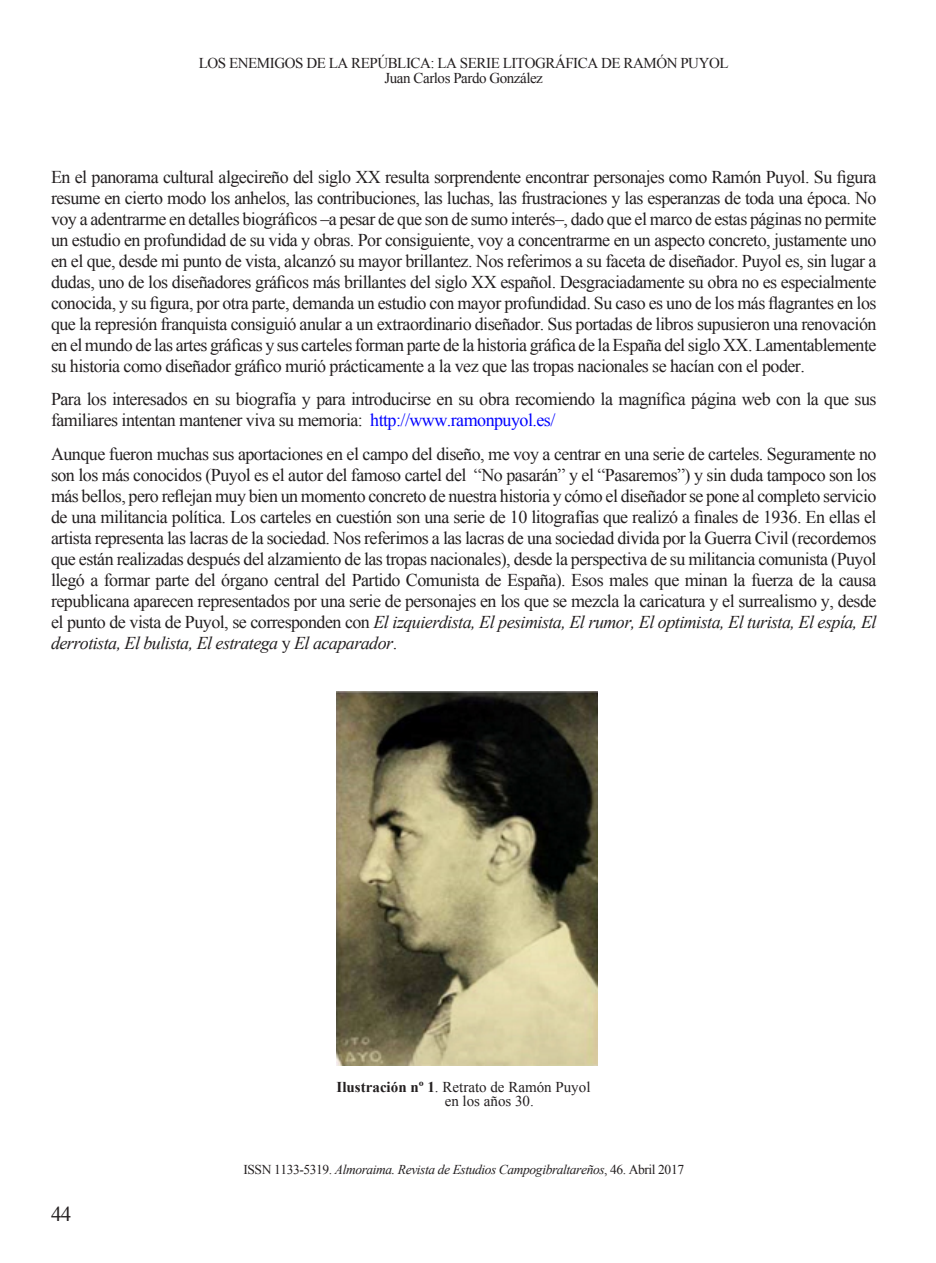
<style>
.page{position:relative;width:936px;height:1263px;background:#fff}
.page>*{position:absolute;margin:0;border:0;box-sizing:border-box;transform-origin:0 0}
.t1{font:21px "Times New Roman";color:#231f20}
.t2{font:18px/21px "Times New Roman";letter-spacing:-.03em;color:#231f20;text-align:justify}
.Pie_de_ilustración{font:15px/15px "Times New Roman";letter-spacing:-.03em;color:#231f20;text-align:center}
.Pie_de_ilustración-2{font:15px/13.5px "Times New Roman";color:#231f20}
.t3{font:italic 13.5px "Times New Roman";letter-spacing:-.03em;color:#231f20}
.s1{color:#00f}
.s2{font-style:italic}
.s3{font-weight:700}
.s4{font-style:normal}
</style>
<div class="page">
<img style="left:336px;top:691px;width:261px;height:374px">
<p class="Pie_de_ilustración" style="left:199px;top:55px;width:531px">LOS ENEMIGOS DE LA REPÚBLICA: LA SERIE LITOGRÁFICA DE RAMÓN PUYOL<br>Juan Carlos Pardo González</p>
<p class="t2" style="left:51px;top:166px;width:826px">En el panorama cultural algecireño del siglo XX resulta sorprendente encontrar personajes como Ramón Puyol. Su figura resume en cierto modo los anhelos, las contribuciones, las luchas, las frustraciones y las esperanzas de toda una época. No voy a adentrarme en detalles biográficos –a pesar de que son de sumo interés–, dado que el marco de estas páginas no permite un estudio en profundidad de su vida y obras. Por consiguiente, voy a concentrarme en un aspecto concreto, justamente uno en el que, desde mi punto de vista, alcanzó su mayor brillantez. Nos referimos a su faceta de diseñador. Puyol es, sin lugar a dudas, uno de los diseñadores gráficos más brillantes del siglo XX español. Desgraciadamente su obra no es especialmente conocida, y su figura, por otra parte, demanda un estudio con mayor profundidad. Su caso es uno de los más flagrantes en los que la represión franquista consiguió anular a un extraordinario diseñador. Sus portadas de libros supusieron una renovación en el mundo de las artes gráficas y sus carteles forman parte de la historia gráfica de la España del siglo XX. Lamentablemente su historia como diseñador gráfico murió prácticamente a la vez que las tropas nacionales se hacían con el poder.</p>
<p class="t2" style="left:51px;top:389px;width:826px">Para los interesados en su biografía y para introducirse en su obra recomiendo la magnífica página web con la que sus familiares intentan mantener viva su memoria: <span class="s1">http://www.ramonpuyol.es/</span></p>
<p class="t2" style="left:51px;top:443px;width:827px">Aunque fueron muchas sus aportaciones en el campo del diseño, me voy a centrar en una serie de carteles. Seguramente no son los más conocidos (Puyol es el autor del famoso cartel del “No pasarán” y el “Pasaremos”) y sin duda tampoco son los más bellos, pero reflejan muy bien un momento concreto de nuestra historia y cómo el diseñador se pone al completo servicio de una militancia política. Los carteles en cuestión son una serie de 10 litografías que realizó a finales de 1936. En ellas el artista representa las lacras de la sociedad. Nos referimos a las lacras de una sociedad divida por la Guerra Civil (recordemos que están realizadas después del alzamiento de las tropas nacionales), desde la perspectiva de su militancia comunista (Puyol llegó a formar parte del órgano central del Partido Comunista de España). Esos males que minan la fuerza de la causa republicana aparecen representados por una serie de personajes en los que se mezcla la caricatura y el surrealismo y, desde el punto de vista de Puyol, se corresponden con <span class="s2">El izquierdista, El pesimista, El rumor, El optimista, El turista, El espía, El derrotista, El bulista, El estratega</span> y <span class="s2">El acaparador</span>.</p>
<p class="Pie_de_ilustración-2" style="left:444px;top:1080px;width:147px;text-indent:-108px"><span class="s3">Ilustración nº 1</span>. Retrato de Ramón Puyol en los años 30.</p>
<p class="t1" style="left:51px;top:1199px;width:22px">44</p>
<p class="t3" style="left:243px;top:1160px;width:442px"><span class="s4">ISSN 1133-5319.</span> Almoraima. Revista de Estudios Campogibraltareños<span class="s4">, 46. Abril 2017</span></p>
</div>
